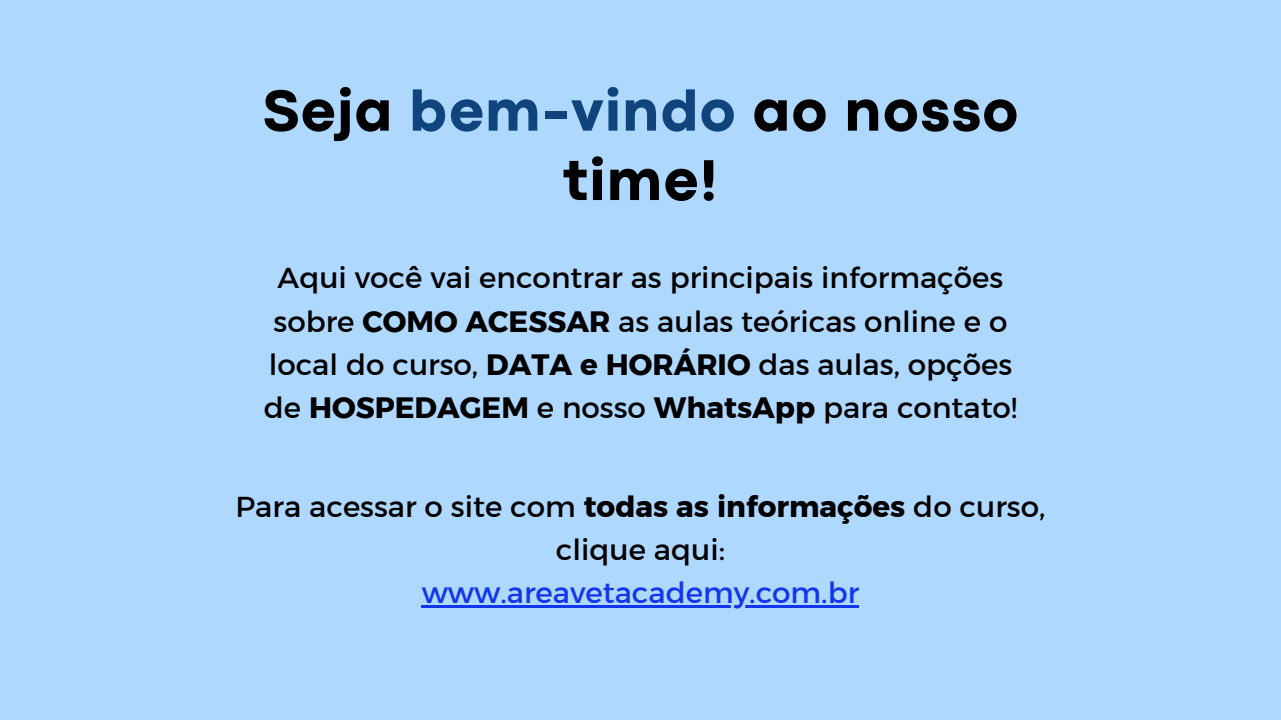
<style>
.page{position:relative;width:1281px;height:720px;background:#afd8ff}
.page>*{position:absolute;margin:0;border:0;box-sizing:border-box;transform-origin:0 0}
.t1{font:800 60px/69.4px "Codec Pro";letter-spacing:.02em;color:#000;text-align:center}
.t2{font:29.38px/43.1px "Kief Montaser Regular";color:#000;text-align:center}
.t3{font:29.38px "Kief Montaser Regular";color:#1336eb}
.s1{color:#0f457c}
.s2{font-family:"Kief Montaser Bold"}
</style>
<div class="page">
<hr style="left:422px;top:605px;width:437px;height:3px;background:#1336eb">
<p class="t1" style="left:263px;top:81px;width:757px">Seja <span class="s1">bem-vindo</span> ao nosso time!</p>
<h1 class="t2" style="left:264px;top:256px;width:755px">Aqui você vai encontrar as principais informações sobre <span class="s2">COMO ACESSAR</span> as aulas teóricas online e o local do curso, <span class="s2">DATA e HORÁRIO</span> das aulas, opções de <span class="s2">HOSPEDAGEM</span> e nosso <span class="s2">WhatsApp</span> para contato!</h1>
<p class="t2" style="left:235px;top:485px;width:811px">Para acessar o site com <span class="s2">todas as informações</span> do curso, clique aqui:</p>
<p class="t3" style="left:422px;top:575px;width:439px">www.areavetacademy.com.br</p>
</div>
